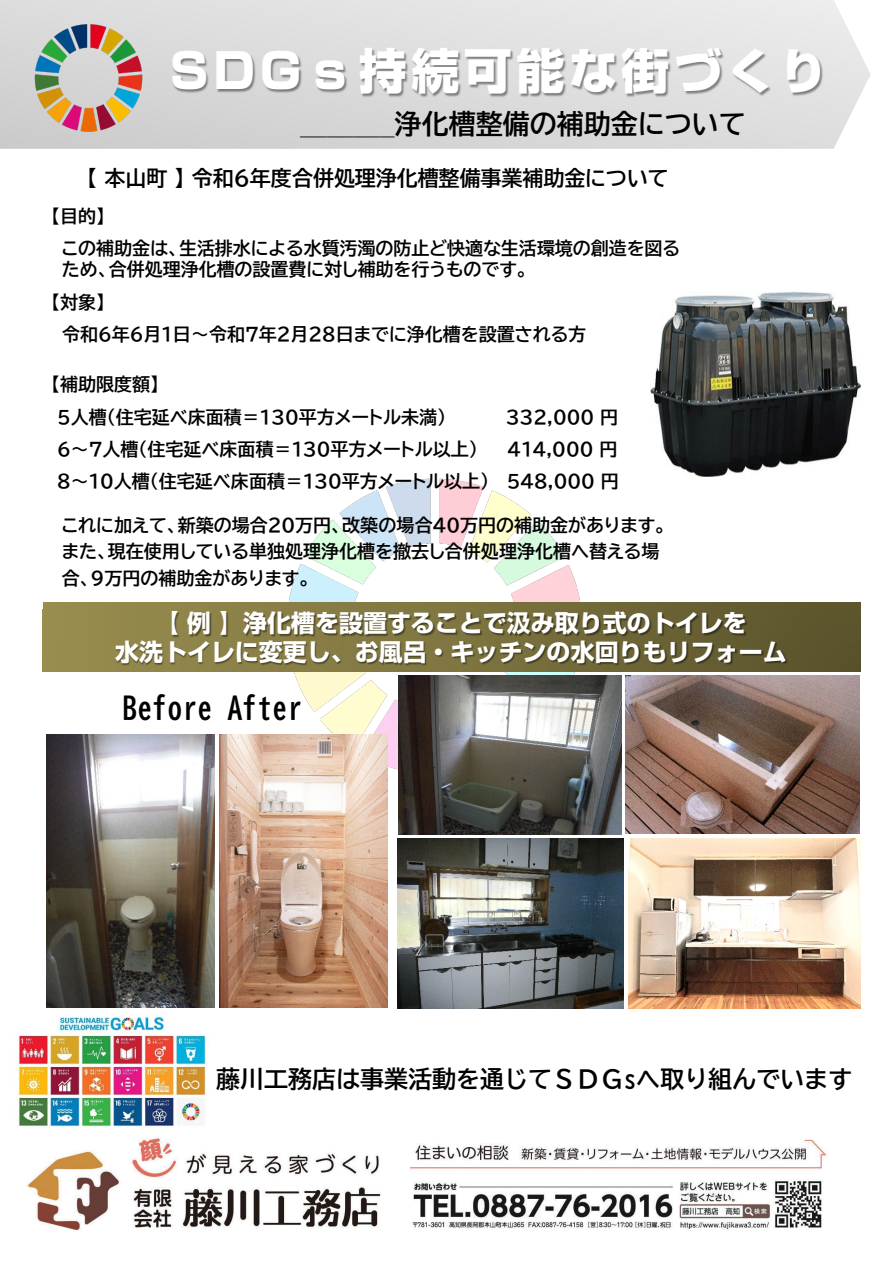
<style>
.page{position:relative;width:893px;height:1264px;background:#fff}
.page>*{position:absolute;margin:0;border:0;box-sizing:border-box;transform-origin:0 0}
.t1{font:800 48px "Shin Go Pro";letter-spacing:.095em;color:#fff}
.t2{font:30px "BIZ UD Gothic Bold";letter-spacing:-.005em;color:#000}
.t3{font:27px "BIZ UD Gothic Bold";color:#000}
.t4{font:700 24px "Shin Go Pro";color:#fff}
.t5{font:24px "BIZ UD Gothic Bold";color:#000}
.t6{font:21px "BIZ UDP Gothic Bold";letter-spacing:-.005em;color:#000}
.t7{font:18px/21.6px "BIZ UDP Gothic Bold";color:#000}
</style>
<div class="page">
<img style="left:214px;top:478px;width:460px;height:378px">
<svg style="left:0;top:0;width:870px;height:149px;background:#e1e1e1"></svg>
<img style="left:175px;top:25px;width:101px;height:107px">
<img style="left:276px;top:25px;width:584px;height:107px">
<img style="left:1px;top:0;width:174px;height:149px">
<img style="left:409px;top:1139px;width:420px;height:91px">
<img style="left:27px;top:1138px;width:354px;height:93px">
<img style="left:650px;top:292px;width:210px;height:185px">
<img style="left:18px;top:1016px;width:188px;height:111px">
<img style="left:219px;top:734px;width:168px;height:272px">
<img style="left:47px;top:734px;width:167px;height:272px">
<img style="left:625px;top:675px;width:234px;height:158px">
<img style="left:398px;top:683px;width:224px;height:150px">
<img style="left:628px;top:838px;width:232px;height:170px">
<img style="left:397px;top:838px;width:227px;height:170px">
<svg style="left:42px;top:602px;width:818px;height:69px;background:#79703d"></svg>
<img style="left:140px;top:602px;width:32px;height:26px">
<img style="left:172px;top:600px;width:592px;height:28px">
<img style="left:204px;top:600px;width:57px;height:28px">
<img style="left:100px;top:628px;width:704px;height:55px">
<p class="t1" style="left:170px;top:33px;width:659px">SDGｓ持続可能な街づくり</p>
<p class="t3" style="left:300px;top:110px;width:447px">_______浄化槽整備の補助金について</p>
<p class="t6" style="left:87px;top:167px;width:583px">【本山町】令和6年度合併処理浄化槽整備事業補助金について</p>
<p class="t7" style="left:51px;top:205px;width:56px">【目的】</p>
<p class="t7" style="left:62px;top:237px;width:619px">この補助金は、生活排水による水質汚濁の防止ど快適な生活環境の創造を図るため、合併処理浄化槽の設置費に対し補助を行うものです。</p>
<p class="t7" style="left:51px;top:291px;width:56px">【対象】</p>
<p class="t7" style="left:62px;top:323px;width:525px">令和6年6月1日～令和7年2月28日までに浄化槽を設置される方</p>
<p class="t7" style="left:51px;top:374px;width:110px">【補助限度額】</p>
<p class="t7" style="left:57px;top:406px;width:390px">5人槽（住宅延べ床面積＝130平方メートル未満）</p>
<p class="t7" style="left:506px;top:406px;width:114px">332,000 円</p>
<p class="t7" style="left:57px;top:438px;width:422px">6～7人槽（住宅延べ床面積＝130平方メートル以上）</p>
<p class="t7" style="left:507px;top:438px;width:111px">414,000 円</p>
<p class="t7" style="left:57px;top:470px;width:563px">8～10人槽（住宅延べ床面積＝130平方メートル以上） 548,000 円</p>
<p class="t7" style="left:62px;top:514px;width:605px">これに加えて、新築の場合20万円、改築の場合40万円の補助金があります。</p>
<p class="t7" style="left:62px;top:538px;width:599px;line-height:26.4px">また、現在使用している単独処理浄化槽を撤去し合併処理浄化槽へ替える場合、9万円の補助金があります。</p>
<p class="t4" style="left:155px;top:604px;width:593px">【例】浄化槽を設置することで汲み取り式のトイレを</p>
<p class="t4" style="left:115px;top:633px;width:673px">水洗トイレに変更し、お風呂・キッチンの水回りもリフォーム</p>
<p class="t2" style="left:122px;top:692px;width:182px">Before After</p>
<p class="t5" style="left:216px;top:1066px;width:637px">藤川工務店は事業活動を通じてＳＤＧsへ取り組んでいます</p>
</div>
